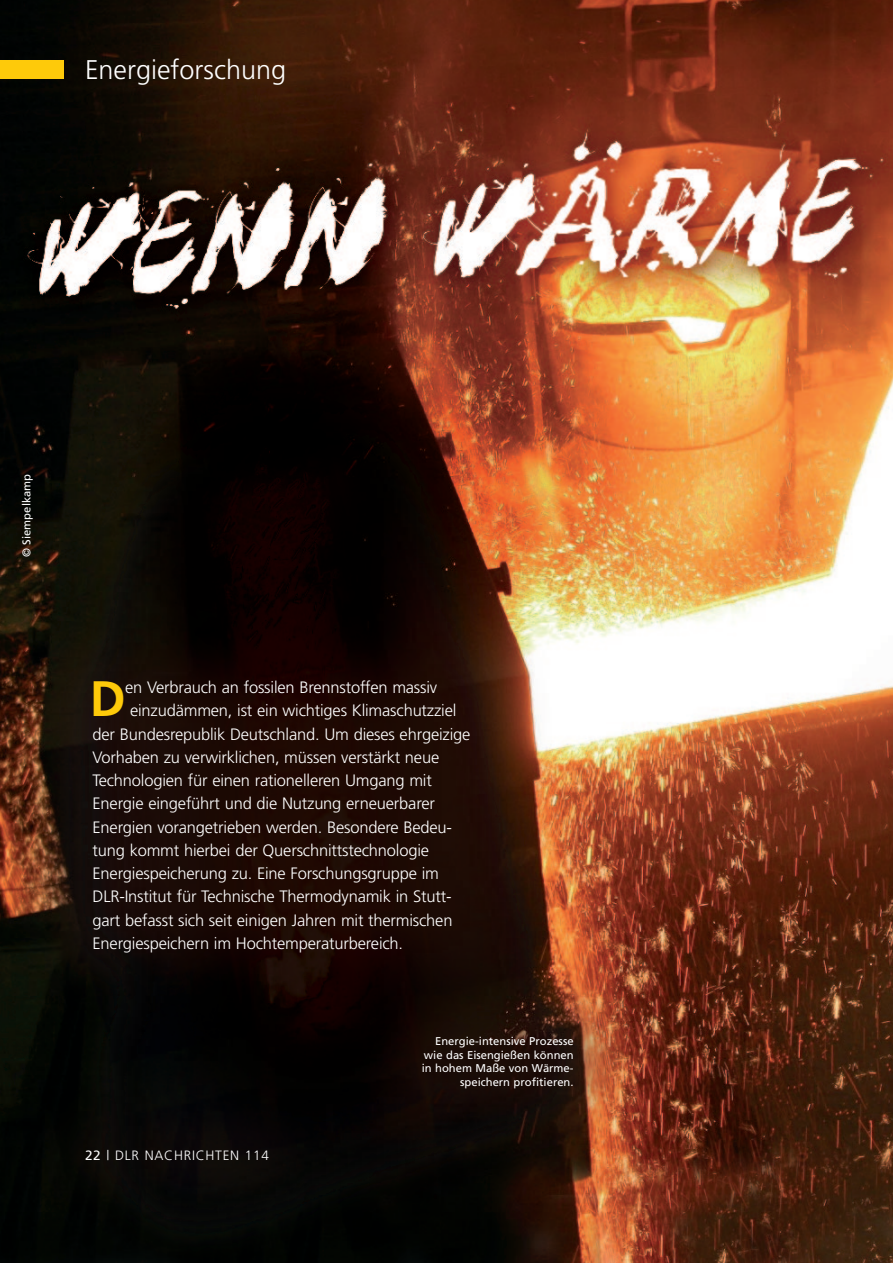
<style>
.page{position:relative;width:893px;height:1263px;background:#fff}
.page>*{position:absolute;margin:0;border:0;box-sizing:border-box;transform-origin:0 0}
.t1{font:700 49.8px "Frutiger";color:#feca0a}
.t2{font:300 27px "Frutiger";color:#fff}
.t3{font:300 16.5px "Frutiger";letter-spacing:-.01em;color:#fff}
.t4{font:300 13.5px "Frutiger";letter-spacing:.055em;color:#fff}
.t5{font:11.25px/13.5px "Frutiger";color:#fff;text-align:right}
.s1{font-weight:400}
</style>
<div class="page">
<img style="left:0;top:0;width:893px;height:1263px">
<h2 class="t2" style="left:85px;top:59px;width:203px">Energieforschung</h2>
<p class="t5" style="left:21px;top:557px;width:85px;rotate:-90deg">© Siempelkamp</p>
<h1 class="t1" style="left:90px;top:679px;width:37px">D</h1>
<p class="t3" style="left:125px;top:681px;width:314px">en Verbrauch an fossilen Brennstoffen massiv</p>
<p class="t3" style="left:130px;top:704px;width:328px">einzudämmen, ist ein wichtiges Klimaschutzziel</p>
<p class="t3" style="left:93px;top:727px;width:379px">der Bundesrepublik Deutschland. Um dieses ehrgeizige</p>
<p class="t3" style="left:93px;top:750px;width:348px">Vorhaben zu verwirklichen, müssen verstärkt neue</p>
<p class="t3" style="left:93px;top:774px;width:341px">Technologien für einen rationelleren Umgang mit</p>
<p class="t3" style="left:93px;top:797px;width:344px">Energie eingeführt und die Nutzung erneuerbarer</p>
<p class="t3" style="left:93px;top:820px;width:361px">Energien vorangetrieben werden. Besondere Bedeu-</p>
<p class="t3" style="left:93px;top:843px;width:338px">tung kommt hierbei der Querschnittstechnologie</p>
<p class="t3" style="left:93px;top:867px;width:348px">Energiespeicherung zu. Eine Forschungsgruppe im</p>
<p class="t3" style="left:93px;top:890px;width:360px">DLR-Institut für Technische Thermodynamik in Stutt-</p>
<p class="t3" style="left:93px;top:913px;width:361px">gart befasst sich seit einigen Jahren mit thermischen</p>
<p class="t3" style="left:93px;top:936px;width:312px">Energiespeichern im Hochtemperaturbereich.</p>
<p class="t4" style="left:85px;top:1150px;width:185px"><span class="s1">22</span> | DLR NACHRICHTEN 114</p>
<p class="t5" style="left:422px;top:1035px;width:153px">Energie-intensive Prozesse wie das Eisengießen können in hohem Maße von Wärme&shy;speichern profitieren.</p>
</div>
